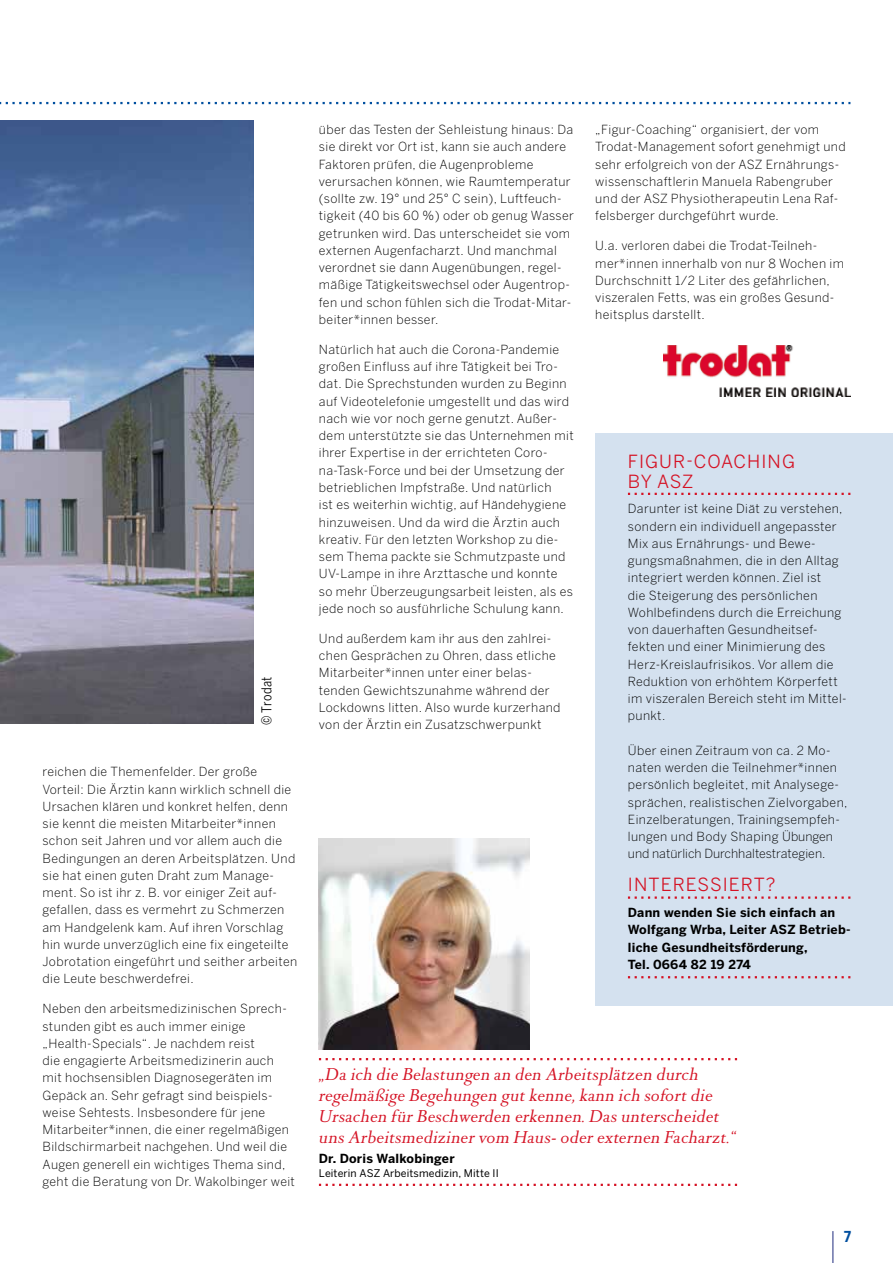
<style>
.page{position:relative;width:893px;height:1263px;background:#fff}
.page>*{position:absolute;margin:0;border:0;box-sizing:border-box;transform-origin:0 0}
.t1{font:italic 18px/21px "DTL Romulus ST";letter-spacing:.01em;color:#d51224}
.t2{font:18px/19.5px "Benton Sans";letter-spacing:.06em;color:#d51224}
.t3{font:700 condensed 15px "Benton Sans";color:#004f9f}
.t4{font:condensed 13.5px "Benton Sans";letter-spacing:.02em;color:#000}
.t5{font:300 12.45px/17.2px "Benton Sans";letter-spacing:.03em;color:#000}
.t6{font:700 12.45px/17.2px "Benton Sans";letter-spacing:.02em;color:#000}
.t7{font:10.5px "Benton Sans";letter-spacing:.01em;color:#000}
</style>
<div class="page">
<div style="left:595px;top:433px;width:298px;height:572px;background:#d4e1ef"></div>
<hr style="left:832px;top:1231px;width:1px;height:32px;background:#283583">
<svg style="left:0;top:102px;width:850px;height:2px"></svg>
<img style="left:319px;top:839px;width:210px;height:210px">
<img style="left:0;top:120px;width:253px;height:604px">
<svg style="left:319px;top:1058px;width:418px;height:2px"></svg>
<svg style="left:319px;top:1184px;width:418px;height:2px"></svg>
<img style="left:664px;top:345px;width:186px;height:52px">
<svg style="left:628px;top:493px;width:222px;height:2px"></svg>
<svg style="left:628px;top:896px;width:222px;height:3px"></svg>
<svg style="left:628px;top:976px;width:222px;height:2px"></svg>
<p class="t4" style="left:259px;top:725px;width:50px;rotate:-90deg">© Trodat</p>
<p class="t5" style="left:43px;top:763px;width:256px">reichen die Themenfelder. Der große Vorteil: Die Ärztin kann wirklich schnell die Ursachen klären und konkret helfen, denn sie kennt die meisten Mitarbeiter*innen schon seit Jahren und vor allem auch die Bedingungen an deren Arbeitsplätzen. Und sie hat einen guten Draht zum Manage&shy;ment. So ist ihr z. B. vor einiger Zeit auf&shy;gefallen, dass es vermehrt zu Schmerzen am Handgelenk kam. Auf ihren Vorschlag hin wurde unverzüglich eine fix eingeteilte Jobrotation eingeführt und seither arbeiten die Leute beschwerdefrei.</p>
<p class="t5" style="left:43px;top:1000px;width:254px">Neben den arbeitsmedizinischen Sprech&shy;stunden gibt es auch immer einige „Health-Specials“. Je nachdem reist<br>die engagierte Arbeitsmedizinerin auch mit hochsensiblen Diagnosegeräten im Gepäck an. Sehr gefragt sind beispiels&shy;weise Sehtests. Insbesondere für jene Mitarbeiter*innen, die einer regelmäßigen Bildschirmarbeit nachgehen. Und weil die Augen generell ein wichtiges Thema sind, geht die Beratung von Dr. Wakolbinger weit</p>
<p class="t5" style="left:319px;top:121px;width:257px">über das Testen der Sehleistung hinaus: Da sie direkt vor Ort ist, kann sie auch andere Faktoren prüfen, die Augenprobleme verursachen können, wie Raumtemperatur (sollte zw. 19° und 25° C sein), Luftfeuch&shy;tigkeit (40 bis 60 %) oder ob genug Wasser getrunken wird. Das unterscheidet sie vom externen Augenfacharzt. Und manchmal verordnet sie dann Augenübungen, regel&shy;mäßige Tätigkeitswechsel oder Augentrop&shy;fen und schon fühlen sich die Trodat-Mitar&shy;beiter*innen besser.</p>
<p class="t5" style="left:319px;top:341px;width:256px">Natürlich hat auch die Corona-Pandemie großen Einfluss auf ihre Tätigkeit bei Tro&shy;dat. Die Sprechstunden wurden zu Beginn auf Videotelefonie umgestellt und das wird nach wie vor noch gerne genutzt. Außer&shy;dem unterstützte sie das Unternehmen mit ihrer Expertise in der errichteten Coro&shy;na-Task-Force und bei der Umsetzung der betrieblichen Impfstraße. Und natürlich<br>ist es weiterhin wichtig, auf Händehygiene hinzuweisen. Und da wird die Ärztin auch kreativ. Für den letzten Workshop zu die&shy;sem Thema packte sie Schmutzpaste und UV-Lampe in ihre Arzttasche und konnte so mehr Überzeugungsarbeit leisten, als es jede noch so ausführliche Schulung kann.</p>
<p class="t5" style="left:319px;top:630px;width:243px">Und außerdem kam ihr aus den zahlrei&shy;chen Gesprächen zu Ohren, dass etliche Mitarbeiter*innen unter einer belas&shy;tenden Gewichtszunahme während der Lockdowns litten. Also wurde kurzerhand von der Ärztin ein Zusatzschwerpunkt</p>
<p class="t5" style="left:595px;top:121px;width:252px">„Figur-Coaching“ organisiert, der vom Trodat-Management sofort genehmigt und sehr erfolgreich von der ASZ Ernährungs&shy;wissenschaftlerin Manuela Rabengruber und der ASZ Physiotherapeutin Lena Raf&shy;felsberger durchgeführt wurde.</p>
<p class="t5" style="left:595px;top:237px;width:250px">U.a. verloren dabei die Trodat-Teilneh&shy;mer*innen innerhalb von nur 8 Wochen im Durchschnitt 1/2 Liter des gefährlichen, viszeralen Fetts, was ein großes Gesund&shy;heitsplus darstellt.</p>
<h1 class="t2" style="left:628px;top:452px;width:169px">FIGUR-COACHING<br>BY ASZ</h1>
<p class="t5" style="left:628px;top:500px;width:220px">Darunter ist keine Diät zu verstehen, sondern ein individuell angepasster Mix aus Ernährungs- und Bewe&shy;gungsmaßnahmen, die in den Alltag integriert werden können. Ziel ist<br>die Steigerung des persönlichen Wohlbefindens durch die Erreichung von dauerhaften Gesundheitsef&shy;fekten und einer Minimierung des Herz-Kreislaufrisikos. Vor allem die Reduktion von erhöhtem Körperfett im viszeralen Bereich steht im Mittel&shy;punkt.</p>
<p class="t5" style="left:628px;top:742px;width:221px">Über einen Zeitraum von ca. 2 Mo&shy;naten werden die Teilnehmer*innen persönlich begleitet, mit Analysege&shy;sprächen, realistischen Zielvorgaben, Einzelberatungen, Trainingsempfeh&shy;lungen und Body Shaping Übungen und natürlich Durchhaltestrategien.</p>
<h1 class="t2" style="left:628px;top:875px;width:149px">INTERESSIERT?</h1>
<p class="t6" style="left:628px;top:904px;width:224px">Dann wenden Sie sich einfach an<br>Wolfgang Wrba, Leiter ASZ Betrieb&shy;liche Gesundheitsförderung,<br>Tel. 0664 82 19 274</p>
<h1 class="t1" style="left:319px;top:1064px;width:419px">„Da ich die Belastungen an den Arbeitsplätzen durch regelmäßige Begehungen gut kenne, kann ich sofort die Ursachen für Beschwerden erkennen. Das unterscheidet uns Arbeitsmediziner vom Haus- oder externen Facharzt.“</h1>
<p class="t6" style="left:319px;top:1150px;width:137px">Dr. Doris Walkobinger</p>
<p class="t7" style="left:319px;top:1166px;width:181px">Leiterin ASZ Arbeitsmedizin, Mitte II</p>
<p class="t3" style="left:844px;top:1228px;width:8px">7</p>
</div>
